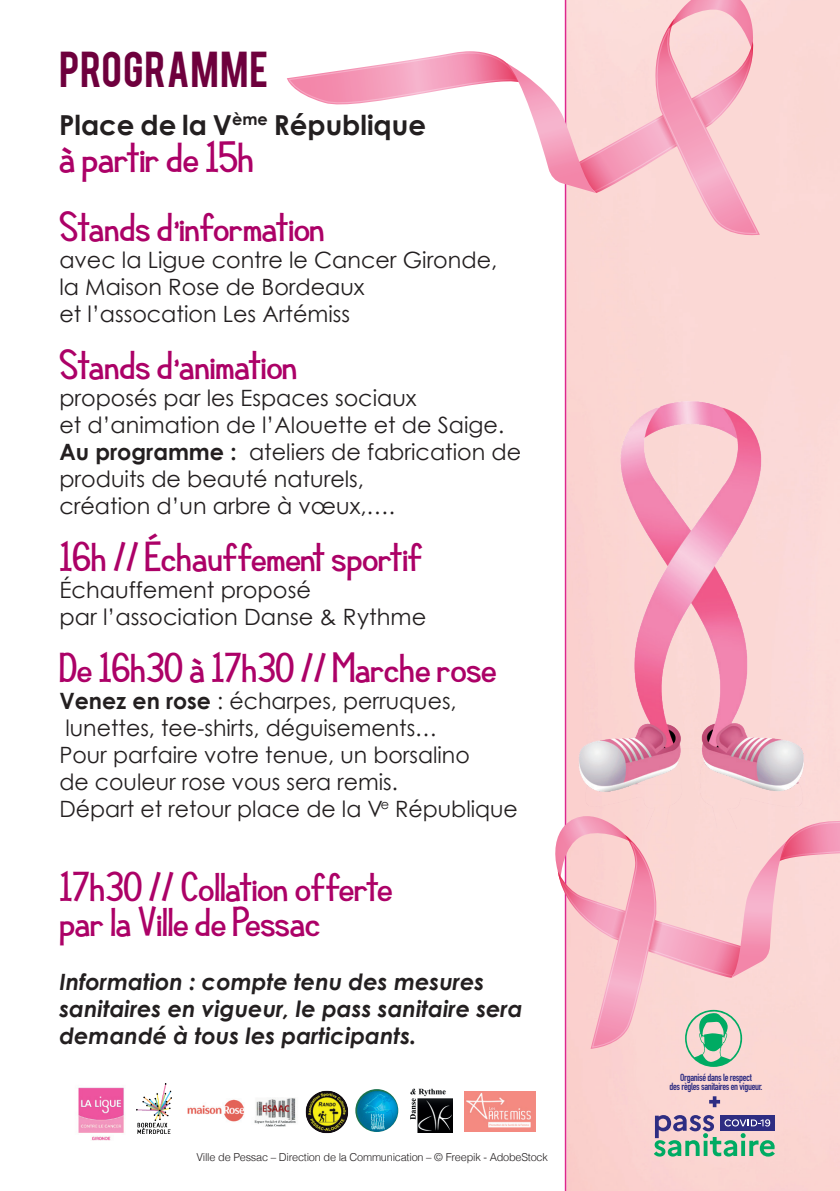
<style>
.page{position:relative;width:840px;height:1191px;background:#fff}
.page>*{position:absolute;margin:0;border:0;box-sizing:border-box;transform-origin:0 0}
.t1{font:41px "KG Compassion Big";color:#ac0167;scale:1.08 1}
.t2{font:39.6px "Bebas";letter-spacing:.02em;color:#6e003d}
.t3{font:39.4px/35.6px "KG Compassion Big";color:#ac0167;scale:1.08 1}
.t4{font:700 27.6px "Century Gothic";color:#231f20}
.t5{font:22.4px/27px "Century Gothic";color:#231f20}
.t6{font:italic 700 22.4px/27px "Century Gothic";color:#231f20}
.t7{font:300 11px "Helvetica";letter-spacing:-.02em;color:#231f20}
.t8{font:700 10.2px/9px "DIN Condensed";letter-spacing:-.03em;color:#2e2d82;text-align:center}
.s1{font-weight:700}
</style>
<div class="page">
<div style="left:565px;top:0;width:274px;height:1191px;background:#fbd7d4"></div>
<img style="left:78px;top:1087px;width:46px;height:53px">
<img style="left:305px;top:1090px;width:43px;height:43px">
<img style="left:355px;top:1089px;width:43px;height:43px;border-radius:21px">
<img style="left:187px;top:1099px;width:57px;height:23px">
<img style="left:254px;top:1098px;width:42px;height:28px">
<img style="left:137px;top:1083px;width:34px;height:50px">
<svg style="left:708px;top:1096px;width:11px;height:11px"></svg>
<svg style="left:653px;top:1115px;width:121px;height:41px"></svg>
<svg style="left:555px;top:721px;width:284px;height:346px"></svg>
<div style="left:597px;top:25px;width:226px;height:221px;background:#fbd8d5"></div>
<svg style="left:287px;top:0;width:472px;height:239px"></svg>
<img style="left:561px;top:380px;width:264px;height:448px">
<img style="left:410px;top:1089px;width:42px;height:43px">
<img style="left:464px;top:1091px;width:71px;height:40px">
<h2 class="t2" style="left:59px;top:41px;width:211px">PROGRAMME</h2>
<p class="t4" style="left:59px;top:107px;width:368px">Place de la V<sup>ème</sup> République</p>
<h1 class="t1" style="left:59px;top:130px;width:182px">à partir de 15h</h1>
<h3 class="t3" style="left:59px;top:208px;width:247px">Stands d’information</h3>
<p class="t5" style="left:59px;top:246px;width:439px">avec la Ligue contre le Cancer Gironde, la Maison Rose de Bordeaux<br>et l’assocation Les Artémiss</p>
<h3 class="t3" style="left:59px;top:346px;width:222px">Stands d’animation</h3>
<p class="t5" style="left:59px;top:384px;width:463px">proposés par les Espaces sociaux<br>et d’animation de l’Alouette et de Saige.<br><span class="s1">Au programme :</span> ateliers de fabrication de produits de beauté naturels,<br>création d’un arbre à vœux,….</p>
<h3 class="t3" style="left:59px;top:538px;width:338px">16h // Échauffement sportif</h3>
<p class="t5" style="left:59px;top:576px;width:368px">Échauffement proposé<br>par l’association Danse &amp; Rythme</p>
<h3 class="t3" style="left:59px;top:649px;width:406px">De 16h30 à 17h30 // Marche rose</h3>
<p class="t5" style="left:59px;top:687px;width:460px"><span class="s1">Venez en rose</span> : écharpes, perruques, lunettes, tee-shirts, déguisements…<br>Pour parfaire votre tenue, un borsalino<br>de couleur rose vous sera remis.<br>Départ et retour place de la V<sup>e</sup> République</p>
<h3 class="t3" style="left:59px;top:868px;width:310px">17h30 // Collation offerte par la Ville de Pessac</h3>
<p class="t6" style="left:59px;top:968px;width:464px">Information : compte tenu des mesures sanitaires en vigueur, le pass sanitaire sera demandé à tous les participants.</p>
<p class="t7" style="left:196px;top:1147px;width:353px">Ville de Pessac – Direction de la Communication – © Freepik - AdobeStock</p>
<p class="t8" style="left:669px;top:1072px;width:94px">Organisé dans le respect<br>des règles sanitaires en vigueur.</p>
</div>
